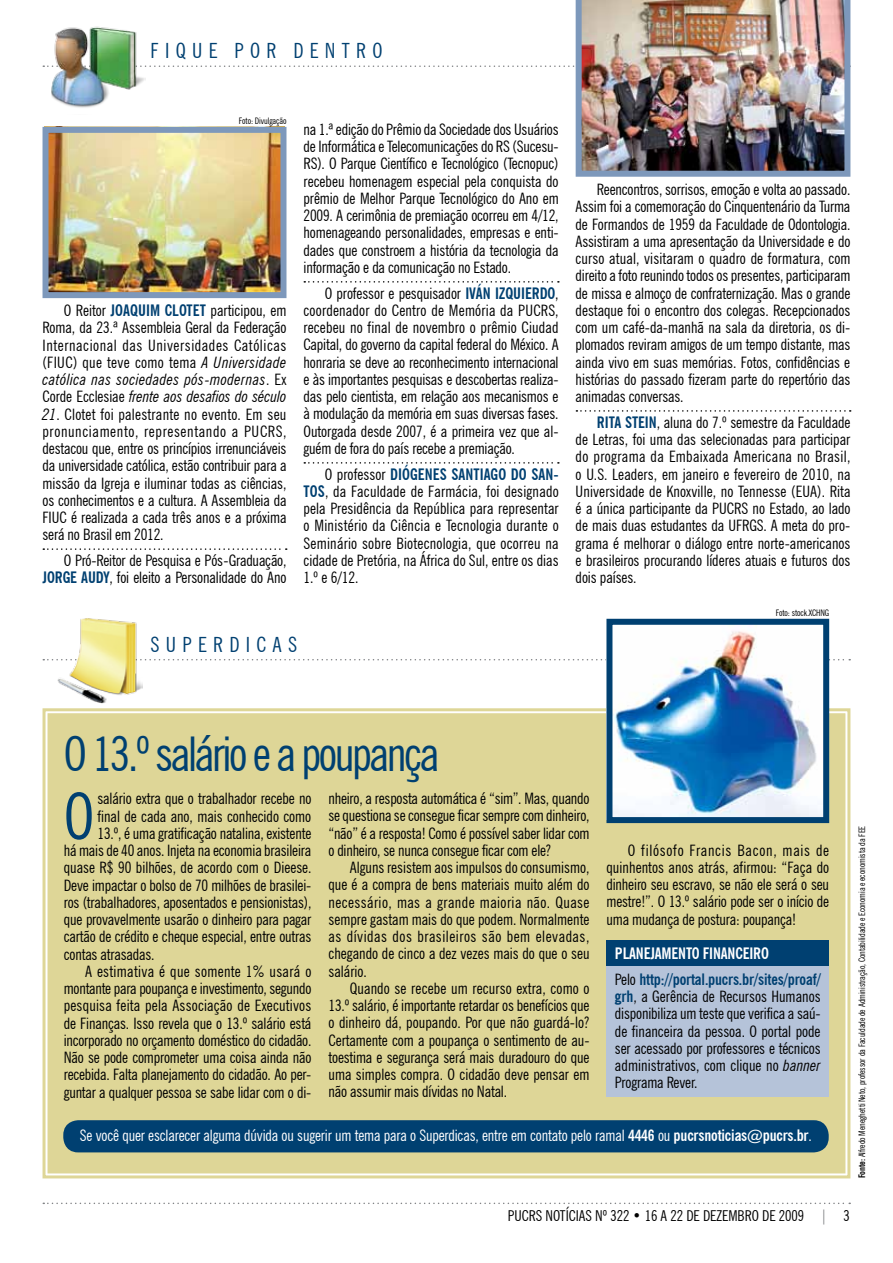
<style>
.page{position:relative;width:893px;height:1263px;background:#fff}
.page>*{position:absolute;margin:0;border:0;box-sizing:border-box;transform-origin:0 0}
.t1{font:condensed 63.45px "News Gothic BT";color:#004071}
.t2{font:condensed 48px "News Gothic BT";letter-spacing:-.05em;color:#004071}
.t3{font:condensed 21px "News Gothic BT";color:#004071}
.t4{font:condensed 15.75px/17.2px "News Gothic BT";letter-spacing:-.01em;color:#000;text-align:justify}
.t5{font:condensed 15.75px "News Gothic BT";letter-spacing:-.01em;color:#fff}
.t6{font:700 condensed 15.75px/25.8px "News Gothic BT";letter-spacing:-.01em;color:#004071}
.t7{font:condensed 15.75px "News Gothic BT";letter-spacing:.01em;color:#000}
.t8{font:condensed 15.75px "News Gothic BT";letter-spacing:.02em;color:#000}
.t9{font:700 condensed 15.75px "News Gothic BT";letter-spacing:-.01em;color:#fff}
.t10{font:condensed 15px "News Gothic BT";color:#000}
.t11{font:condensed 9px "News Gothic BT";letter-spacing:-.01em;color:#000}
.s1{font-weight:700;color:#004071}
.s2{font-style:italic}
.s3{font-weight:700}
.s4{color:#fff}
.s5{font-weight:400;color:#000}
.s6{color:#808285}
</style>
<div class="page">
<svg style="left:42px;top:707px;width:809px;height:472px"></svg>
<div style="left:47px;top:713px;width:799px;height:461px;background:#ded697"></div>
<svg style="left:43px;top:548px;width:244px;height:2px"></svg>
<div style="left:63px;top:1120px;width:766px;height:32px;background:#004071;border-radius:15px"></div>
<svg style="left:43px;top:65px;width:533px;height:2px"></svg>
<svg style="left:43px;top:659px;width:807px;height:1px"></svg>
<img style="left:49px;top:26px;width:96px;height:82px">
<img style="left:56px;top:618px;width:86px;height:85px">
<svg style="left:304px;top:281px;width:255px;height:2px"></svg>
<svg style="left:304px;top:462px;width:255px;height:2px"></svg>
<img style="left:613px;top:631px;width:209px;height:185px">
<div style="left:606px;top:619px;width:223px;height:204px;border:6px solid #004071"></div>
<img style="left:50px;top:134px;width:229px;height:157px">
<div style="left:43px;top:127px;width:243px;height:171px;border:6px solid #7d98bb"></div>
<svg style="left:576px;top:410px;width:275px;height:2px"></svg>
<svg style="left:43px;top:1202px;width:807px;height:2px"></svg>
<img style="left:576px;top:0;width:274px;height:177px">
<div style="left:606px;top:956px;width:223px;height:141px;background:#b5c3d9"></div>
<div style="left:606px;top:940px;width:223px;height:26px;background:#004071"></div>
<h3 class="t3" style="left:43px;top:38px;width:33px">fi</h3>
<h3 class="t3" style="left:176px;top:38px;width:30px">q ue</h3>
<h3 class="t3" style="left:235px;top:38px;width:15px">por</h3>
<h3 class="t3" style="left:293px;top:38px;width:16px">dentro</h3>
<p class="t11" style="left:239px;top:115px;width:49px">Foto: Divulgação</p>
<p class="t4" style="left:43px;top:302px;width:246px;text-indent:21px">O Reitor <span class="s1">JOAQUIM CLOTET</span> participou, em Roma, da 23.ª Assembleia Geral da Federação Internacional das Universidades Católicas (FIUC) que teve como tema <span class="s2">A Universidade católica nas sociedades pós-modernas</span>. Ex Corde Ecclesiae <span class="s2">frente aos desafios do século</span></p>
<p class="t4" style="left:43px;top:405px;width:245px"><span class="s2">21</span>. Clotet foi palestrante no evento. Em seu pronunciamento, representando a PUCRS, destacou que, entre os princípios irrenunciáveis da universidade católica, estão contribuir para a missão da Igreja e iluminar todas as ciências, os conhecimentos e a cultura. A Assembleia da FIUC é realizada a cada três anos e a próxima será no Brasil em 2012.</p>
<p class="t4" style="left:43px;top:552px;width:245px;text-align:right">O Pró-Reitor de Pesquisa e Pós-Graduação,<br><span class="s1">JORGE AUDY</span>, foi eleito a Personalidade do Ano</p>
<p class="t4" style="left:303px;top:121px;width:257px">na 1.ª edição do Prêmio da Sociedade dos Usuários de Informática e Telecomunicações do RS (Sucesu-RS). O Parque Científico e Tecnológico (Tecnopuc) recebeu homenagem especial pela conquista do prêmio de Melhor Parque Tecnológico do Ano em 2009. A cerimônia de premiação ocorreu em 4/12, homenageando personalidades, empresas e enti&shy;dades que constroem a história da tecnologia da informação e da comunicação no Estado.</p>
<p class="t4" style="left:303px;top:284px;width:257px;text-indent:21px">O professor e pesquisador <span class="s1">IVÁN IZQUIER DO</span>, coordenador do Centro de Memória da PUCRS, recebeu no final de novembro o prêmio Ciudad Capital, do governo da capital federal do México. A honraria se deve ao reconhecimento internacional e às importantes pesquisas e descobertas realiza&shy;das pelo cientista, em relação aos mecanismos e à modulação da memória em suas diversas fases.<br>Outorgada desde 2007, é a primeira vez que al&shy;guém de fora do país recebe a premiação.</p>
<p class="t4" style="left:304px;top:465px;width:257px;text-indent:21px">O professor <span class="s1">DIÓGENES SANTIAGO DO SAN-TOS</span>, da Faculdade de Farmácia, foi designado pela Presidência da República para representar o Ministério da Ciência e Tecnologia durante o Seminário sobre Biotecnologia, que ocorreu na cidade de Pretória, na África do Sul, entre os dias 1.º e 6/12.</p>
<h3 class="t3" style="left:43px;top:632px;width:23px">superdicas</h3>
<p class="t4" style="left:576px;top:181px;width:276px;text-indent:21px">Reencontros, sorrisos, emoção e volta ao passado.<br>Assim foi a comemoração do Cinquentenário da Turma de Formandos de 1959 da Faculdade de Odontologia.<br>Assistiram a uma apresentação da Universidade e do curso atual, visitaram o quadro de formatura, com direito a foto reunindo todos os presentes, participaram de missa e almoço de confraternização. Mas o grande destaque foi o encontro dos colegas. Recepcionados com um café-da-manhã na sala da diretoria, os di&shy;plomados reviram amigos de um tempo distante, mas ainda vivo em suas memórias. Fotos, confidências e histórias do passado fizeram parte do repertório das animadas conversas.</p>
<p class="t4" style="left:576px;top:413px;width:276px;text-indent:21px"><span class="s1">RITA STEIN</span>, aluna do 7.º semestre da Faculdade de Letras, foi uma das selecionadas para participar do programa da Embaixada Americana no Brasil, o U.S. Leaders, em janeiro e fevereiro de 2010, na Universidade de Knoxville, no Tennesse (EUA). Rita é a única participante da PUCRS no Estado, ao lado de mais duas estudantes da UFRGS. A meta do pro&shy;grama é melhorar o diálogo entre norte-americanos e brasileiros procurando líderes atuais e futuros dos dois países.</p>
<p class="t11" style="left:776px;top:607px;width:55px">Foto: stock.XCHNG</p>
<h2 class="t2" style="left:64px;top:725px;width:377px">O 13.º salário e a poupança</h2>
<h1 class="t1" style="left:64px;top:778px;width:32px">O</h1>
<p class="t4" style="left:97px;top:790px;width:215px">salário extra que o trabalhador recebe no</p>
<p class="t4" style="left:328px;top:790px;width:263px">nheiro, a resposta automática é “sim”. Mas, quando se questiona se consegue ficar sempre com dinheiro, “não” é a resposta! Como é possível saber lidar com o dinheiro, se nunca consegue ficar com ele?</p>
<p class="t4" style="left:328px;top:859px;width:263px;text-indent:21px">Alguns resistem aos impulsos do consumismo, que é a compra de bens materiais muito além do necessário, mas a grande maioria não. Quase sempre gastam mais do que podem. Normalmente as dívidas dos brasileiros são bem elevadas, chegando de cinco a dez vezes mais do que o seu salário.</p>
<p class="t4" style="left:328px;top:979px;width:263px;text-indent:21px">Quando se recebe um recurso extra, como o 13.º salário, é importante retardar os benefícios que o dinheiro dá, poupando. Por que não guardá-lo?<br>Certamente com a poupança o sentimento de au&shy;toestima e segurança será mais duradouro do que uma simples compra. O cidadão deve pensar em não assumir mais dívidas no Natal.</p>
<p class="t4" style="left:97px;top:807px;width:215px">final de cada ano, mais conhecido como</p>
<p class="t4" style="left:97px;top:824px;width:215px">13.º, é uma gratificação natalina, existente</p>
<p class="t4" style="left:64px;top:842px;width:249px">há mais de 40 anos. Injeta na economia brasileira</p>
<p class="t4" style="left:64px;top:859px;width:249px">quase R$ 90 bilhões, de acordo com o Dieese.</p>
<p class="t4" style="left:64px;top:876px;width:249px">Deve impactar o bolso de 70 milhões de brasilei-</p>
<p class="t4" style="left:64px;top:893px;width:249px">ros (trabalhadores, aposentados e pensionistas),</p>
<p class="t4" style="left:64px;top:911px;width:249px">que provavelmente usarão o dinheiro para pagar</p>
<p class="t4" style="left:64px;top:928px;width:249px">cartão de crédito e cheque especial, entre outras</p>
<p class="t4" style="left:64px;top:945px;width:92px">contas atrasadas.</p>
<p class="t8" style="left:85px;top:962px;width:228px">A estimativa é que somente 1% usará o</p>
<p class="t4" style="left:64px;top:980px;width:249px">montante para poupança e investimento, segundo</p>
<p class="t7" style="left:64px;top:996px;width:249px">pesquisa feita pela Associação de Executivos</p>
<p class="t4" style="left:64px;top:1014px;width:249px">de Finanças. Isso revela que o 13.º salário está</p>
<p class="t4" style="left:64px;top:1031px;width:249px">incorporado no orçamento doméstico do cidadão.</p>
<p class="t4" style="left:64px;top:1049px;width:249px">Não se pode comprometer uma coisa ainda não</p>
<p class="t4" style="left:64px;top:1066px;width:249px">recebida. Falta planejamento do cidadão. Ao per-</p>
<p class="t4" style="left:64px;top:1083px;width:249px">guntar a qualquer pessoa se sabe lidar com o di-</p>
<p class="t5" style="left:80px;top:1125px;width:733px">Se você quer esclarecer alguma dúvida ou sugerir um tema para o Superdicas, entre em contato pelo ramal <span class="s3">4446</span> ou <span class="s3">pucrsnoticias@pucrs.br</span>.</p>
<p class="t4" style="left:606px;top:841px;width:224px;text-indent:21px">O filósofo Francis Bacon, mais de quinhentos anos atrás, afirmou: “Faça do dinheiro seu escravo, se não ele será o seu mestre!”. O 13.º salário pode ser o início de uma mudança de postura: poupança!</p>
<p class="t9" style="left:615px;top:944px;width:96px">Plan ejamento financ</p>
<p class="t6" style="left:615px;top:940px;width:207px;text-indent:128px"><span class="s4">eiro<br></span><span class="s5">Pelo</span> http://portal.pucrs.br/sites/proaf/</p>
<p class="t4" style="left:615px;top:988px;width:207px"><span class="s1">grh</span>, a Gerência de Recursos Humanos disponibiliza um teste que verifica a saú&shy;de financeira da pessoa. O portal pode ser acessado por professores e técnicos administrativos, com clique no <span class="s2">banner </span>Programa Rever.</p>
<p class="t11" style="left:857px;top:1178px;width:354px;rotate:-90deg"><span class="s3">Fonte:</span> Alfredo Meneghetti Neto, professor da Faculdade de Administração, Contabilidade e Economia e economista da FEE</p>
<p class="t10" style="left:508px;top:1207px;width:223px">PUCRS NOTÍCIAS Nº 322 • 16 a 22 de dezembro</p>
<p class="t10" style="left:762px;top:1207px;width:89px">de 2009 <span class="s6">|</span> 3</p>
</div>
